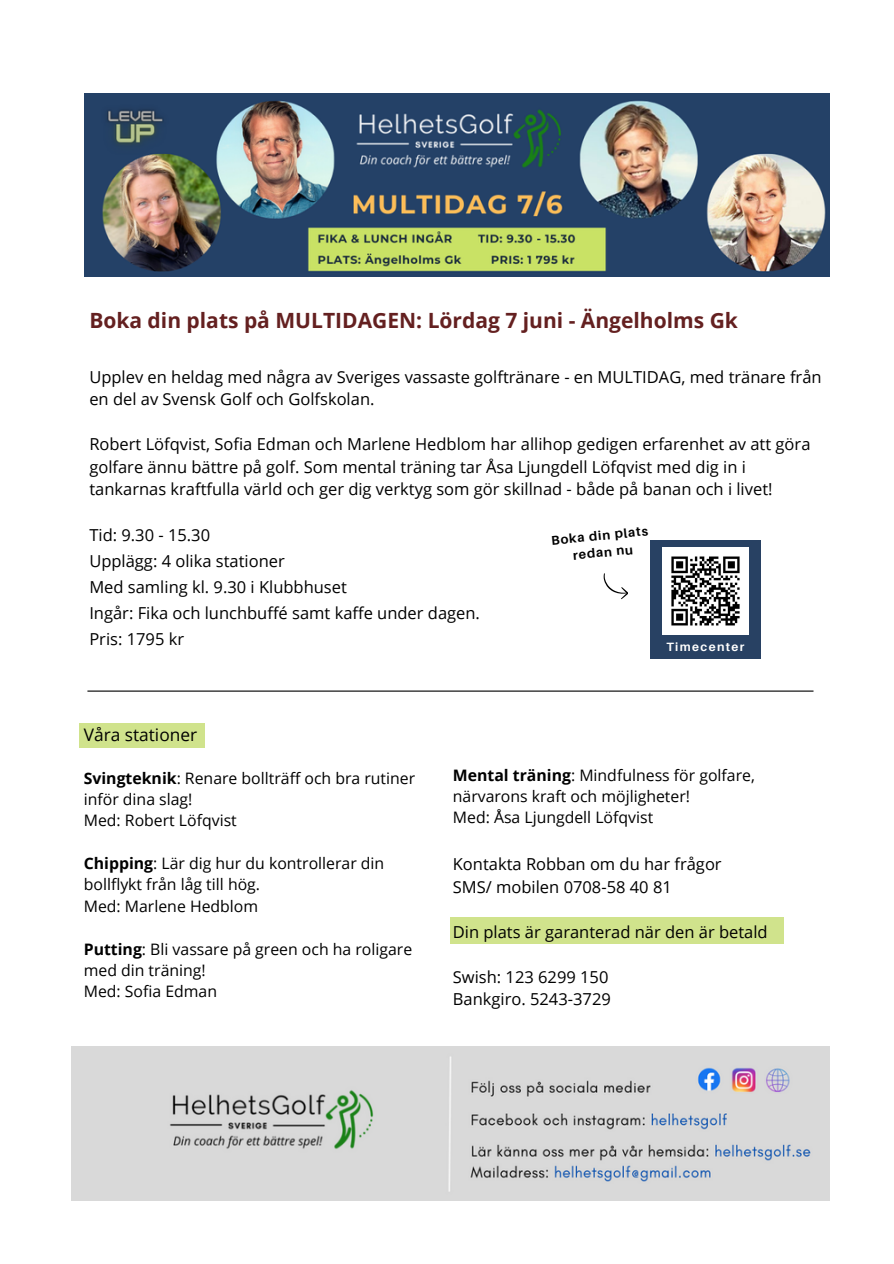
<style>
.page{position:relative;width:894px;height:1264px;background:#fff}
.page>*{position:absolute;margin:0;border:0;box-sizing:border-box;transform-origin:0 0}
.t1{font:700 21px "Open Sans";color:#642020}
.t2{font:17.25px "Open Sans";color:#000}
.t3{font:16.5px/22.5px "Open Sans";color:#000}
.t4{font:15.75px/21.3px "Open Sans";color:#000}
.t5{font:700 12.75px "Aileron";color:#000}
.t6{font:700 12px "Aileron";letter-spacing:.115em;color:#fff}
.s1{font-weight:700}
</style>
<div class="page">
<hr style="left:87px;top:690px;width:726px;height:1px;background:#000">
<img style="left:85px;top:93px;width:743px;height:184px">
<div style="left:650px;top:540px;width:110px;height:118px;background:#284163"></div>
<img style="left:662px;top:548px;width:86px;height:86px">
<svg style="left:603px;top:573px;width:24px;height:26px"></svg>
<img style="left:71px;top:1046px;width:758px;height:154px">
<div style="left:449px;top:917px;width:334px;height:26px;background:#d0e38c"></div>
<div style="left:79px;top:723px;width:126px;height:24px;background:#d0e38c"></div>
<p class="t1" style="left:89px;top:306px;width:650px">Boka din plats på MULTIDAGEN: Lördag 7 juni - Ängelholms Gk</p>
<h1 class="t3" style="left:89px;top:365px;width:733px">Upplev en heldag med några av Sveriges vassaste golftränare - en MULTIDAG, med tränare från en del av Svensk Golf och Golfskolan.</h1>
<h2 class="t3" style="left:89px;top:432px;width:722px">Robert Löfqvist, Sofia Edman och Marlene Hedblom har allihop gedigen erfarenhet av att göra golfare ännu bättre på golf. Som mental träning tar Åsa Ljungdell Löfqvist med dig in i tankarnas kraftfulla värld och ger dig verktyg som gör skillnad - både på banan och i livet!</h2>
<h2 class="t3" style="left:89px;top:522px;width:392px;line-height:25.8px">Tid: 9.30 - 15.30<br>Upplägg: 4 olika stationer<br>Med samling kl. 9.30 i Klubbhuset<br>Ingår: Fika och lunchbuffé samt kaffe under dagen.<br>Pris: 1795 kr</h2>
<p class="t5" style="left:550px;top:532px;width:99px;rotate:-6deg">Boka din plats</p>
<p class="t5" style="left:572px;top:547px;width:62px;rotate:-6deg">redan nu</p>
<p class="t6" style="left:666px;top:640px;width:79px">Timecenter</p>
<h2 class="t2" style="left:84px;top:722px;width:115px">Våra stationer</h2>
<h2 class="t4" style="left:84px;top:766px;width:333px"><span class="s1">Svingteknik</span>: Renare bollträff och bra rutiner inför dina slag!<br>Med: Robert Löfqvist</h2>
<h2 class="t4" style="left:84px;top:852px;width:302px"><span class="s1">Chipping</span>: Lär dig hur du kontrollerar din bollflykt från låg till hög.<br>Med: Marlene Hedblom</h2>
<h2 class="t4" style="left:84px;top:937px;width:330px"><span class="s1">Putting</span>: Bli vassare på green och ha roligare med din träning!<br>Med: Sofia Edman</h2>
<h2 class="t4" style="left:452px;top:763px;width:303px"><span class="s1">Mental träning</span>: Mindfulness för golfare, närvarons kraft och möjligheter!<br>Med: Åsa Ljungdell Löfqvist</h2>
<h2 class="t3" style="left:452px;top:852px;width:270px">Kontakta Robban om du har frågor<br>SMS/ mobilen 0708-58 40 81</h2>
<h2 class="t3" style="left:452px;top:920px;width:316px">Din plats är garanterad när den är betald</h2>
<h2 class="t3" style="left:452px;top:965px;width:159px">Swish: 123 6299 150<br>Bankgiro. 5243-3729</h2>
</div>
